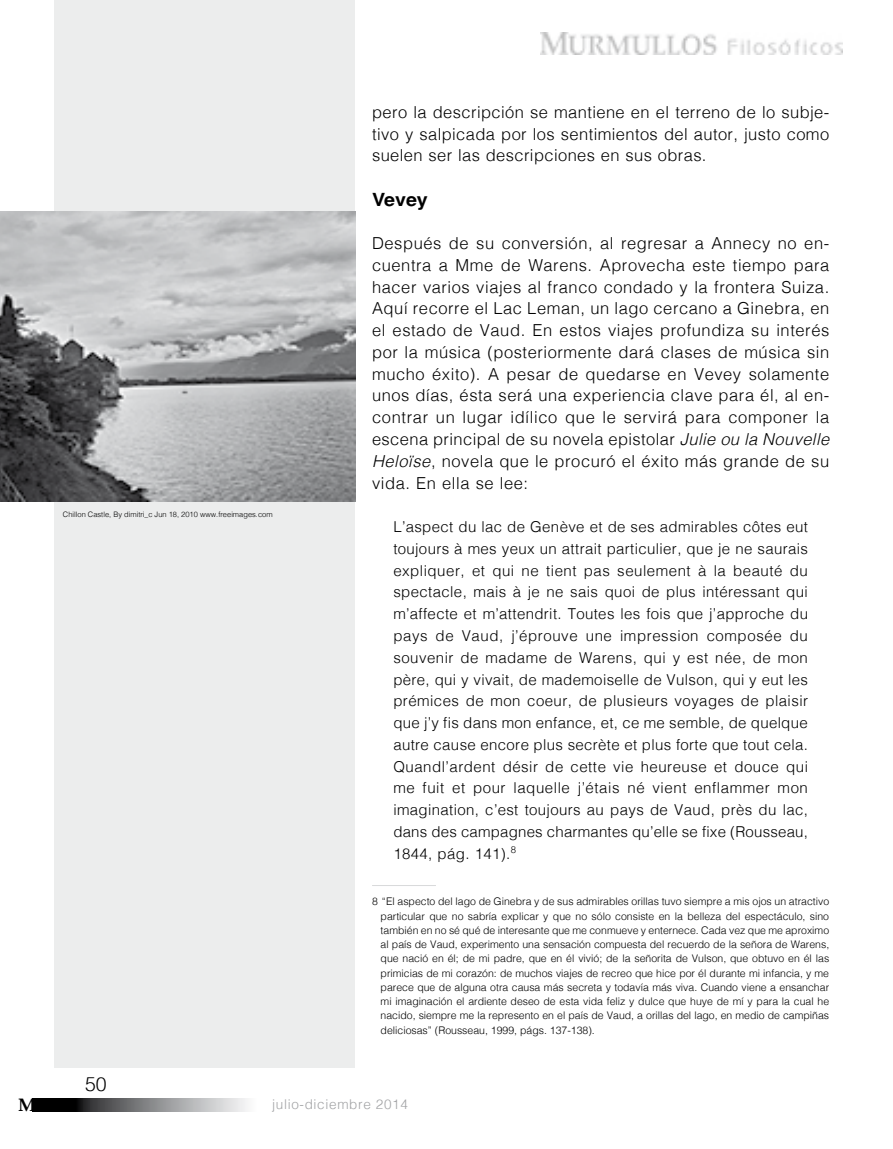
<style>
.page{position:relative;width:893px;height:1149px;background:#fff}
.page>*{position:absolute;margin:0;border:0;box-sizing:border-box;transform-origin:0 0}
.t1{font:300 19.5px "Helvetica";color:#000}
.t2{font:700 18px "Helvetica";letter-spacing:-.015em;color:#000;scale:1.1 1}
.t3{font:700 18px "Palatino Linotype";color:#000}
.t4{font:300 16.5px/21.8px "Helvetica";letter-spacing:.025em;color:#000;text-align:justify}
.t5{font:300 15px/21.8px "Helvetica";letter-spacing:.015em;color:#000;text-align:justify}
.t6{font:300 13.5px "Helvetica";letter-spacing:.05em;color:#a1a2a4}
.t7{font:300 10.5px/14.2px "Helvetica";color:#000;text-align:justify}
.t8{font:300 7.5px "Helvetica";color:#000}
.s1{font-style:italic}
</style>
<div class="page">
<img style="left:540px;top:32px;width:302px;height:22px">
<svg style="left:33px;top:1098px;width:214px;height:12px;background:#737374"></svg>
<div style="left:55px;top:0;width:300px;height:1066px;background:#eceded"></div>
<img style="left:0;top:211px;width:355px;height:290px">
<hr style="left:372px;top:884px;width:64px;height:1px;background:#d9dadb">
<p class="t8" style="left:63px;top:507px;width:211px">Chillon Castle, By dimitri_c Jun 18, 2010 www.freeimages.com</p>
<h1 class="t1" style="left:85px;top:1066px;width:23px">50</h1>
<p class="t4" style="left:372px;top:100px;width:459px">pero la descripción se mantiene en el terreno de lo subje&shy;tivo y salpicada por los sentimientos del autor, justo como suelen ser las descripciones en sus obras.</p>
<p class="t2" style="left:372px;top:189px;width:52px">Vevey</p>
<p class="t4" style="left:372px;top:231px;width:459px">Después de su conversión, al regresar a Annecy no en&shy;cuentra a Mme de Warens. Aprovecha este tiempo para hacer varios viajes al franco condado y la frontera Suiza.<br>Aquí recorre el Lac Leman, un lago cercano a Ginebra, en el estado de Vaud. En estos viajes profundiza su interés por la música (posteriormente dará clases de música sin mucho éxito). A pesar de quedarse en Vevey solamente unos días, ésta será una experiencia clave para él, al en&shy;contrar un lugar idílico que le servirá para componer la escena principal de su novela epistolar <span class="s1">Julie ou la Nouvelle Heloïse</span>, novela que le procuró el éxito más grande de su vida. En ella se lee:</p>
<p class="t5" style="left:393px;top:514px;width:416px">L’aspect du lac de Genève et de ses admirables côtes eut toujours à mes yeux un attrait particulier, que je ne saurais expliquer, et qui ne tient pas seulement à la beauté du spectacle, mais à je ne sais quoi de plus intéressant qui m’affecte et m’attendrit. Toutes les fois que j’approche du pays de Vaud, j’éprouve une impression composée du souvenir de madame de Warens, qui y est née, de mon père, qui y vivait, de mademoiselle de Vulson, qui y eut les prémices de mon coeur, de plusieurs voyages de plaisir que j’y fis dans mon enfance, et, ce me semble, de quelque autre cause encore plus secrète et plus forte que tout cela.<br>Quandl’ardent désir de cette vie heureuse et douce qui me fuit et pour laquelle j’étais né vient enflammer mon imagination, c’est toujours au pays de Vaud, près du lac, dans des campagnes charmantes qu’elle se fixe (Rousseau, 1844, pág. 141).<sup>8</sup></p>
<p class="t7" style="left:381px;top:893px;width:450px;text-indent:-9px">8 “El aspecto del lago de Ginebra y de sus admirables orillas tuvo siempre a mis ojos un atractivo particular que no sabría explicar y que no sólo consiste en la belleza del espectáculo, sino también en no sé qué de interesante que me conmueve y enternece. Cada vez que me aproximo al país de Vaud, experimento una sensación compuesta del recuerdo de la señora de Warens, que nació en él; de mi padre, que en él vivió; de la señorita de Vulson, que obtuvo en él las primicias de mi corazón: de muchos viajes de recreo que hice por él durante mi infancia, y me parece que de alguna otra causa más secreta y todavía más viva. Cuando viene a ensanchar mi imaginación el ardiente deseo de esta vida feliz y dulce que huye de mí y para la cual he nacido, siempre me la represento en el país de Vaud, a orillas del lago, en medio de campiñas deliciosas” (Rousseau, 1999, págs. 137-138).</p>
<p class="t3" style="left:18px;top:1091px;width:19px">M</p>
<p class="t6" style="left:272px;top:1092px;width:137px">julio-diciembre 2014</p>
</div>
